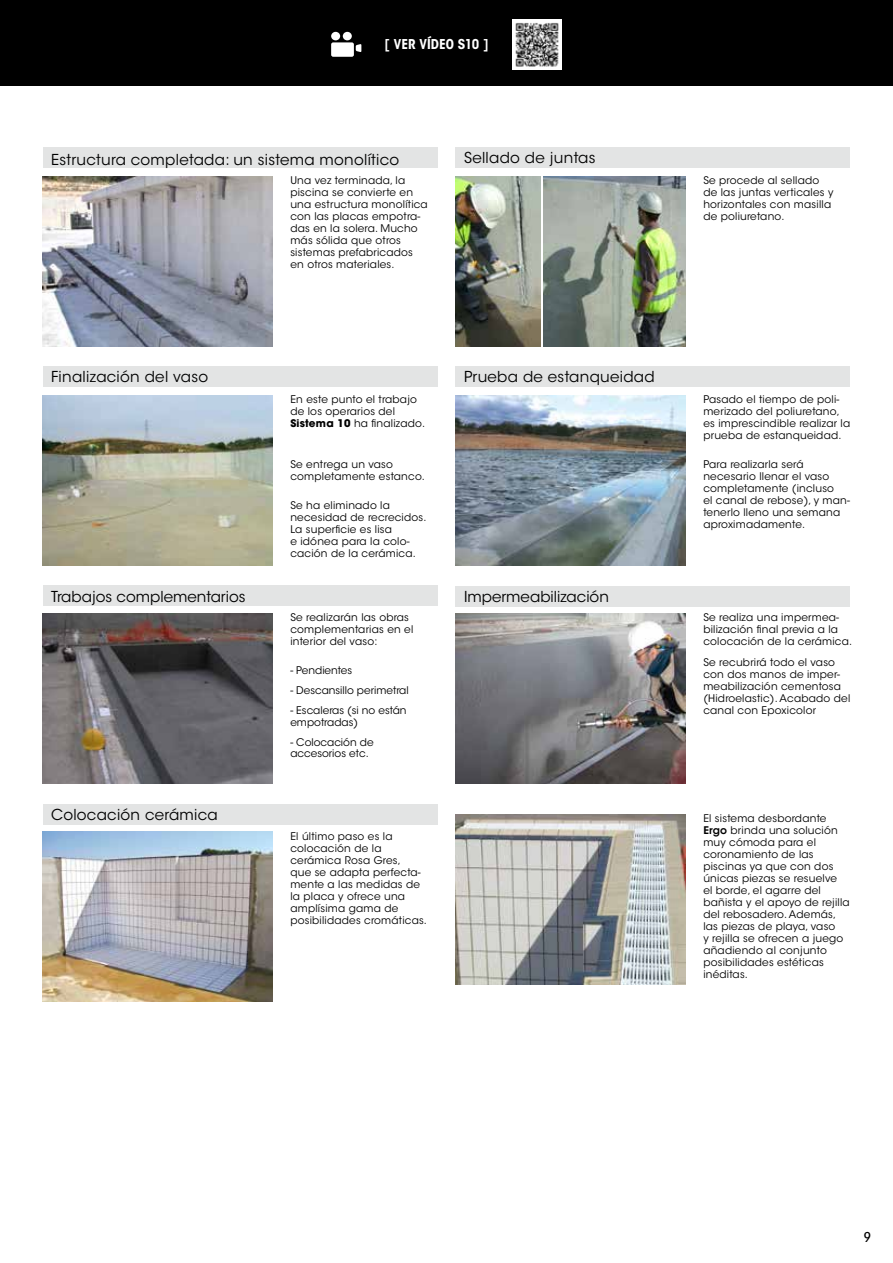
<style>
.page{position:relative;width:893px;height:1263px;background:#fff}
.page>*{position:absolute;margin:0;border:0;box-sizing:border-box;transform-origin:0 0}
.t1{font:15px "ITC Avant Garde Std";letter-spacing:.02em;color:#000}
.t2{font:15px "ITC Avant Garde Std";color:#000}
.t3{font:700 condensed 13.5px "ITC Avant Garde Std";color:#fff}
.t4{font:500 condensed 13.5px "ITC Avant Garde Std";color:#000}
.t5{font:10.5px/12px "ITC Avant Garde Std";letter-spacing:.02em;color:#000}
.t6{font:10.5px/11.6px "ITC Avant Garde Std";color:#000}
.s1{font-weight:700}
.s2{font-weight:600}
</style>
<div class="page">
<div style="left:43px;top:148px;width:394px;height:20px;background:#e3e4e4"></div>
<img style="left:43px;top:176px;width:229px;height:170px">
<div style="left:43px;top:366px;width:394px;height:21px;background:#e3e4e4"></div>
<img style="left:43px;top:395px;width:229px;height:170px">
<div style="left:43px;top:585px;width:394px;height:20px;background:#e3e4e4"></div>
<div style="left:43px;top:804px;width:394px;height:20px;background:#e3e4e4"></div>
<img style="left:43px;top:614px;width:229px;height:170px">
<img style="left:43px;top:832px;width:229px;height:170px">
<img style="left:455px;top:176px;width:86px;height:170px">
<div style="left:455px;top:148px;width:395px;height:20px;background:#e3e4e4"></div>
<img style="left:544px;top:176px;width:141px;height:170px">
<img style="left:455px;top:814px;width:230px;height:170px">
<div style="left:455px;top:366px;width:395px;height:21px;background:#e3e4e4"></div>
<img style="left:455px;top:395px;width:230px;height:170px">
<div style="left:455px;top:587px;width:395px;height:20px;background:#e3e4e4"></div>
<img style="left:455px;top:614px;width:230px;height:170px">
<div style="left:0;top:0;width:893px;height:85px;background:#000"></div>
<img style="left:512px;top:19px;width:50px;height:50px">
<div style="left:331px;top:32px;width:9px;height:8px;background:#fff;border-radius:50%"></div>
<div style="left:343px;top:32px;width:9px;height:8px;background:#fff;border-radius:50%"></div>
<div style="left:331px;top:42px;width:23px;height:15px;background:#fff;border-radius:2px"></div>
<svg style="left:356px;top:44px;width:5px;height:8px"></svg>
<p class="t3" style="left:385px;top:36px;width:105px">[ VER VÍDEO S10 ]</p>
<h1 class="t1" style="left:51px;top:150px;width:350px">Estructura completada: un sistema monolítico</h1>
<p class="t5" style="left:290px;top:174px;width:139px">Una vez terminada, la piscina se convierte en una estructura monolítica con las placas empotra&shy;das en la solera. Mucho más sólida que otros sistemas prefabricados en otros materiales.</p>
<h1 class="t1" style="left:464px;top:149px;width:133px">Sellado de juntas</h1>
<h1 class="t1" style="left:51px;top:367px;width:159px">Finalización del vaso</h1>
<h1 class="t2" style="left:51px;top:587px;width:196px">Trabajos complementarios</h1>
<h1 class="t1" style="left:51px;top:806px;width:168px">Colocación cerámica</h1>
<p class="t5" style="left:290px;top:393px;width:136px">En este punto el trabajo de los operarios del<br><span class="s1">Sistema 10</span> ha finalizado.</p>
<p class="t5" style="left:290px;top:458px;width:136px">Se entrega un vaso completamente estanco.</p>
<p class="t5" style="left:290px;top:499px;width:138px">Se ha eliminado la necesidad de recrecidos.<br>La superficie es lisa<br>e idónea para la colo&shy;cación de la cerámica.</p>
<p class="t5" style="left:290px;top:612px;width:125px">Se realizarán las obras complementarias en el interior del vaso:</p>
<p class="t6" style="left:290px;top:664px;width:63px">- Pendientes</p>
<p class="t6" style="left:290px;top:684px;width:120px">- Descansillo perimetral</p>
<p class="t6" style="left:290px;top:705px;width:118px">- Escaleras (si no están empotradas)</p>
<p class="t6" style="left:290px;top:736px;width:85px">- Colocación de accesorios etc.</p>
<p class="t5" style="left:290px;top:830px;width:138px">El último paso es la colocación de la cerámica Rosa Gres,<br>que se adapta perfecta&shy;mente a las medidas de la placa y ofrece una amplísima gama de posibilidades cromáticas.</p>
<h1 class="t1" style="left:464px;top:367px;width:192px">Prueba de estanqueidad</h1>
<h1 class="t2" style="left:464px;top:587px;width:146px">Impermeabilización</h1>
<p class="t5" style="left:703px;top:174px;width:132px">Se procede al sellado de las juntas verticales y horizontales con masilla de poliuretano.</p>
<p class="t5" style="left:703px;top:393px;width:148px">Pasado el tiempo de poli&shy;merizado del poliuretano, es imprescindible realizar la prueba de estanqueidad.</p>
<p class="t5" style="left:703px;top:458px;width:148px">Para realizarla será necesario llenar el vaso completamente (incluso<br>el canal de rebose), y man&shy;tenerlo lleno una semana aproximadamente.</p>
<p class="t5" style="left:703px;top:612px;width:150px">Se realiza una impermea&shy;bilización final previa a la colocación de la cerámica.</p>
<p class="t5" style="left:703px;top:656px;width:148px">Se recubrirá todo el vaso con dos manos de imper&shy;meabilización cementosa (Hidroelastic). Acabado del canal con Epoxicolor</p>
<p class="t5" style="left:703px;top:812px;width:148px">El sistema desbordante<br><span class="s2">Ergo</span> brinda una solución muy cómoda para el coronamiento de las piscinas ya que con dos únicas piezas se resuelve<br>el borde, el agarre del bañista y el apoyo de rejilla del rebosadero. Además, las piezas de playa, vaso<br>y rejilla se ofrecen a juego añadiendo al conjunto posibilidades estéticas inéditas.</p>
<p class="t4" style="left:864px;top:1228px;width:9px">9</p>
</div>
